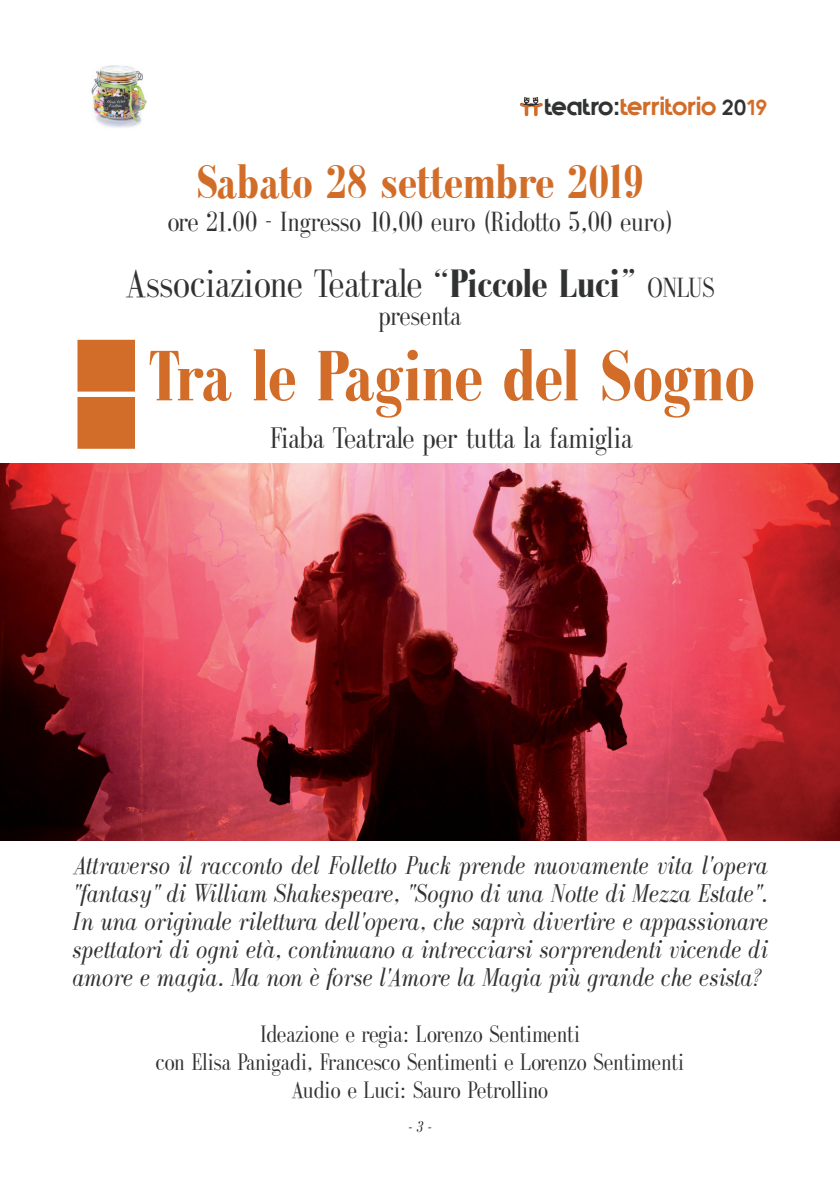
<style>
.page{position:relative;width:840px;height:1191px;background:#fff}
.page>*{position:absolute;margin:0;border:0;box-sizing:border-box;transform-origin:0 0}
.t1{font:700 72px "Galileo FLF";letter-spacing:-.01em;color:#d26d29}
.t2{font:700 48px "Galileo FLF";letter-spacing:-.015em;color:#d26d29}
.t3{font:40px "Galileo FLF";color:#313232}
.t4{font:30px "Galileo FLF";letter-spacing:-.02em;color:#313232}
.t5{font:28px "Galileo FLF";color:#313232}
.t6{font:700 26.2px "Quantify";color:#d26d29}
.t7{font:italic 26px/28px "Galileo FLF";color:#313232;text-align:justify}
.t8{font:24px/28px "Galileo FLF";color:#313232;text-align:center}
.t9{font:italic 16px "Galileo FLF";color:#231f20}
.s1{color:#313232}
.s2{color:#2e3133}
.s3{font-size:21.6px;color:#313232}
.s4{font-size:21.6px}
.s5{font-weight:700}
.s6{font-size:28px}
</style>
<div class="page">
<img style="left:91px;top:65px;width:56px;height:63px">
<svg style="left:519px;top:102px;width:23px;height:14px"></svg>
<img style="left:520px;top:97px;width:21px;height:8px">
<img style="left:0;top:463px;width:839px;height:377px">
<div style="left:77px;top:340px;width:58px;height:51px;background:#d26d29"></div>
<div style="left:77px;top:397px;width:58px;height:52px;background:#d26d29;border:2px solid #d26d29"></div>
<p class="t6" style="left:544px;top:93px;width:224px"><span class="s1">teatro</span><span class="s2">:</span>territorio <span class="s3">20</span><span class="s4">19</span></p>
<h2 class="t2" style="left:196px;top:157px;width:449px">Sabato 28 settembre 2019</h2>
<p class="t5" style="left:167px;top:208px;width:506px">ore 21.00 - Ingresso 10,00 euro (Ridotto 5,00 euro)</p>
<h3 class="t3" style="left:126px;top:263px;width:590px">Associazione Teatrale “<span class="s5">Piccole Luci”</span> <span class="s6">ONLUS</span></h3>
<p class="t5" style="left:378px;top:301px;width:84px">presenta</p>
<h1 class="t1" style="left:147px;top:340px;width:609px">Tra le Pagine del Sogno</h1>
<p class="t4" style="left:270px;top:423px;width:364px">Fiaba Teatrale per tutta la famiglia</p>
<p class="t7" style="left:72px;top:852px;width:697px">Attraverso il racconto del Folletto Puck prende nuovamente vita l'opera "fantasy" di William Shakespeare, "Sogno di una Notte di Mezza Estate".<br>In una originale rilettura dell'opera, che saprà divertire e appassionare spettatori di ogni età, continuano a intrecciarsi sorprendenti vicende di amore e magia. Ma non è forse l'Amore la Magia più grande che esista?</p>
<p class="t8" style="left:156px;top:1021px;width:529px">Ideazione e regia: Lorenzo Sentimenti<br>con Elisa Panigadi, Francesco Sentimenti e Lorenzo Sentimenti<br>Audio e Luci: Sauro Petrollino</p>
<p class="t9" style="left:408px;top:1119px;width:25px">- 3 -</p>
</div>
